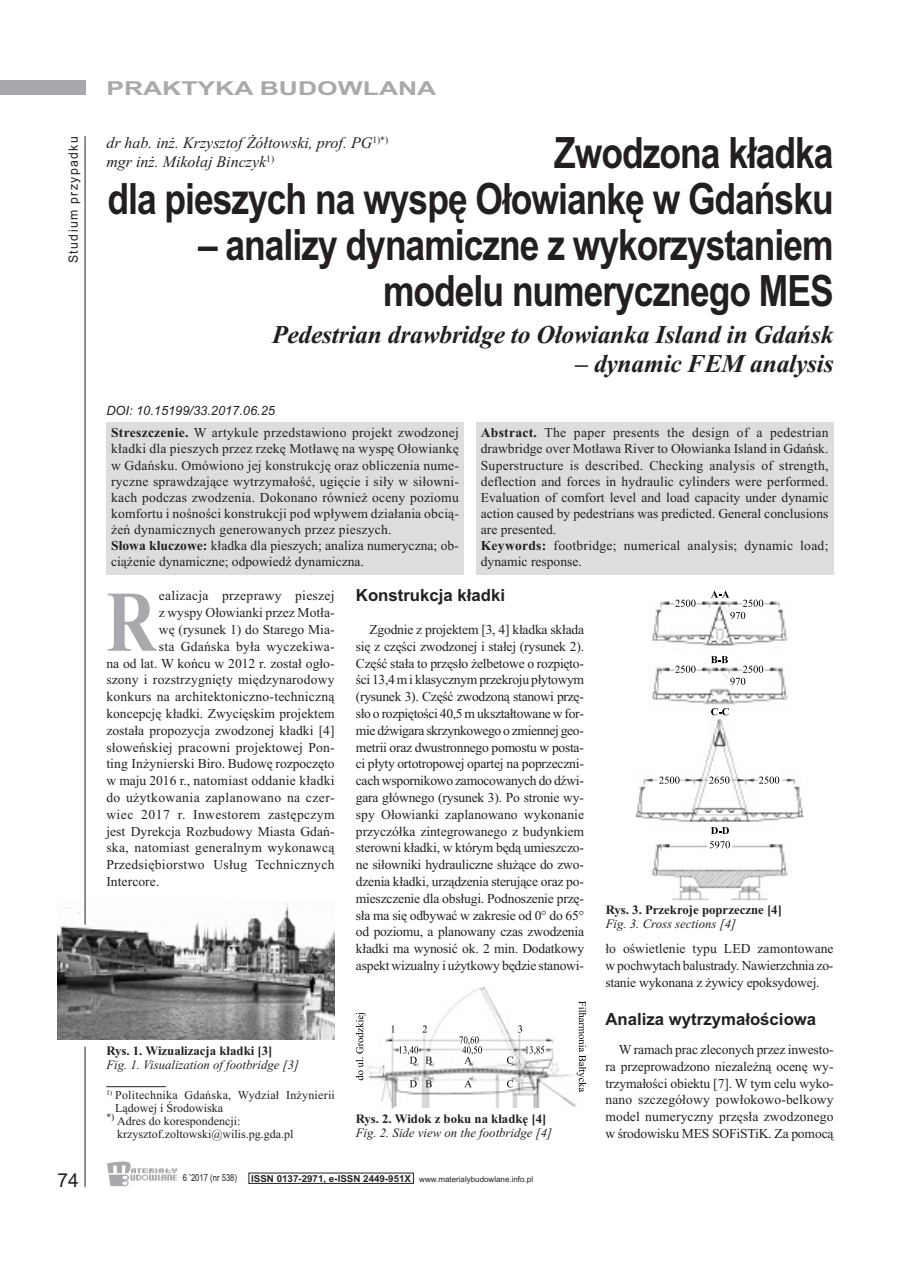
<style>
.page{position:relative;width:906px;height:1268px;background:#fff}
.page>*{position:absolute;margin:0;border:0;box-sizing:border-box;transform-origin:0 0}
.t1{font:700 86.25px "Times New Roman";color:#a8a9ad;scale:.8 1}
.t2{font:700 43.2px/46.2px "Arial";letter-spacing:-.03em;color:#231f20;text-align:right;scale:.82 1}
.t3{font:italic 700 25.65px "Times New Roman";letter-spacing:-.01em;color:#231f20}
.t4{font:700 19.2px "Arial";color:#a8a9ad;scale:1.38 1}
.t5{font:19.2px "Arial";color:#231f20}
.t6{font:700 16.8px "Arial";color:#231f20}
.t7{font:italic 16.05px/19.2px "Times New Roman";color:#231f20}
.t8{font:13.65px/16.8px "Times New Roman";letter-spacing:.01em;color:#231f20;text-align:justify}
.t9{font:13.65px "Times New Roman";letter-spacing:.03em;color:#231f20}
.t10{font:italic 12.75px "Times New Roman";color:#231f20}
.t11{font:700 12.75px "Times New Roman";color:#231f20}
.t12{font:italic 12.75px "Arial";color:#231f20}
.t13{font:12.75px "Arial";letter-spacing:.11em;color:#231f20;scale:.96 1}
.t14{font:12px "Times New Roman";color:#231f20}
.t15{font:12px "Times New Roman";letter-spacing:.02em;color:#231f20}
.t16{font:9.6px "Arial";color:#231f20;scale:.8 1}
.t17{font:7.95px "Arial";color:#231f20}
.s1{font-weight:700}
.s2{font-weight:700;font-size:9.6px}
</style>
<div class="page">
<div style="left:0;top:81px;width:85px;height:14px;background:#a8a9ad"></div>
<svg style="left:107px;top:1161px;width:70px;height:24px"></svg>
<hr style="left:106px;top:1086px;width:60px;height:1px;background:#231f20">
<div style="left:106px;top:422px;width:357px;height:152px;background:#dcdddf"></div>
<div style="left:476px;top:422px;width:357px;height:152px;background:#dcdddf"></div>
<img style="left:57px;top:901px;width:277px;height:137px">
<img style="left:355px;top:986px;width:229px;height:120px">
<svg style="left:391px;top:1025px;width:3px;height:7px"></svg>
<svg style="left:422px;top:1025px;width:5px;height:7px"></svg>
<svg style="left:518px;top:1025px;width:4px;height:7px"></svg>
<svg style="left:356px;top:1012px;width:9px;height:67px"></svg>
<svg style="left:576px;top:1000px;width:10px;height:91px"></svg>
<svg style="left:526px;top:1046px;width:18px;height:8px"></svg>
<svg style="left:399px;top:1046px;width:19px;height:17px"></svg>
<svg style="left:425px;top:1056px;width:7px;height:7px"></svg>
<svg style="left:459px;top:1036px;width:23px;height:27px"></svg>
<svg style="left:507px;top:1056px;width:6px;height:7px"></svg>
<svg style="left:410px;top:1080px;width:7px;height:7px"></svg>
<svg style="left:425px;top:1080px;width:7px;height:7px"></svg>
<svg style="left:464px;top:1079px;width:8px;height:8px"></svg>
<svg style="left:507px;top:1079px;width:6px;height:8px"></svg>
<img style="left:636px;top:597px;width:167px;height:304px">
<svg style="left:675px;top:599px;width:20px;height:7px"></svg>
<svg style="left:711px;top:708px;width:18px;height:7px"></svg>
<svg style="left:711px;top:826px;width:18px;height:7px"></svg>
<svg style="left:709px;top:776px;width:20px;height:7px"></svg>
<svg style="left:710px;top:840px;width:20px;height:8px"></svg>
<svg style="left:711px;top:590px;width:52px;height:29px"></svg>
<svg style="left:675px;top:665px;width:20px;height:7px"></svg>
<svg style="left:711px;top:656px;width:52px;height:28px"></svg>
<svg style="left:659px;top:776px;width:20px;height:7px"></svg>
<svg style="left:759px;top:776px;width:20px;height:7px"></svg>
<hr style="left:85px;top:136px;width:1px;height:788px;background:#231f20">
<hr style="left:85px;top:1046px;width:1px;height:140px;background:#231f20">
<p class="t13" style="left:66px;top:263px;width:134px;rotate:-90deg">Studium przypadku</p>
<h3 class="t5" style="left:57px;top:1168px;width:23px">74</h3>
<h3 class="t4" style="left:106px;top:77px;width:241px">PRAKTYKA BUDOWLANA</h3>
<p class="t7" style="left:106px;top:133px;width:283px">dr hab. inż. Krzysztof Żółtowski, prof. PG<sup>1)*) </sup>mgr inż. Mikołaj Binczyk<sup>1)</sup></p>
<h2 class="t2" style="left:108px;top:129px;width:887px">Zwodzona kładka<br>dla pieszych na wyspę Ołowiankę w Gdańsku</h2>
<h2 class="t2" style="left:198px;top:222px;width:776px">– analizy dynamiczne z wykorzystaniem modelu numerycznego MES</h2>
<h3 class="t3" style="left:272px;top:319px;width:563px">Pedestrian drawbridge to Ołowianka Island in Gdańsk</h3>
<h3 class="t3" style="left:575px;top:347px;width:260px">– dynamic FEM analysis</h3>
<p class="t12" style="left:106px;top:403px;width:170px">DOI: 10.15199/33.2017.06.25</p>
<p class="t8" style="left:111px;top:424px;width:349px;line-height:16.2px;text-align:left"><span class="s1">Streszczenie.</span> W artykule przedstawiono projekt zwodzonej kładki dla pieszych przez rzekę Motławę na wyspę Ołowiankę w Gdańsku. Omówiono jej konstrukcję oraz obliczenia nume&shy;ryczne sprawdzające wytrzymałość, ugięcie i siły w siłowni&shy;kach podczas zwodzenia. Dokonano również oceny poziomu komfortu i nośności konstrukcji pod wpływem działania obcią&shy;żeń dynamicznych generowanych przez pieszych.<br><span class="s1">Słowa kluczowe:</span> kładka dla pieszych; analiza numeryczna; ob&shy;ciążenie dynamiczne; odpowiedź dynamiczna.</p>
<p class="t8" style="left:481px;top:424px;width:349px;line-height:16.2px;text-align:left"><span class="s1">Abstract.</span> The paper presents the design of a pedestrian drawbridge over Motława River to Ołowianka Island in Gdańsk.<br>Superstructure is described. Checking analysis of strength, deflection and forces in hydraulic cylinders were performed.<br>Evaluation of comfort level and load capacity under dynamic action caused by pedestrians was predicted. General conclusions are presented.<br><span class="s1">Keywords:</span> footbridge; numerical analysis; dynamic load; dynamic response.</p>
<h1 class="t1" style="left:106px;top:570px;width:64px">R</h1>
<p class="t8" style="left:159px;top:587px;width:177px">ealizacja przeprawy pieszej</p>
<p class="t8" style="left:159px;top:604px;width:177px">z wyspy Ołowianki przez Motła-</p>
<p class="t8" style="left:159px;top:620px;width:177px">wę (rysunek 1) do Starego Mia-</p>
<p class="t8" style="left:159px;top:637px;width:177px">sta Gdańska była wyczekiwa-</p>
<p class="t8" style="left:106px;top:654px;width:230px">na od lat. W końcu w 2012 r. został ogło-</p>
<p class="t8" style="left:106px;top:671px;width:230px">szony i rozstrzygnięty międzynarodowy</p>
<p class="t8" style="left:106px;top:688px;width:230px">konkurs na architektoniczno-techniczną</p>
<p class="t8" style="left:106px;top:704px;width:230px">koncepcję kładki. Zwycięskim projektem</p>
<p class="t8" style="left:106px;top:721px;width:230px">została propozycja zwodzonej kładki [4]</p>
<p class="t8" style="left:106px;top:738px;width:230px">słoweńskiej pracowni projektowej Pon-</p>
<p class="t8" style="left:106px;top:755px;width:230px">ting Inżynierski Biro. Budowę rozpoczęto</p>
<p class="t8" style="left:106px;top:771px;width:230px">w maju 2016 r., natomiast oddanie kładki</p>
<p class="t9" style="left:106px;top:789px;width:230px">do użytkowania zaplanowano na czer-</p>
<p class="t8" style="left:106px;top:805px;width:230px">wiec 2017 r. Inwestorem zastępczym</p>
<p class="t8" style="left:106px;top:822px;width:230px">jest Dyrekcja Rozbudowy Miasta Gdań-</p>
<p class="t8" style="left:106px;top:839px;width:230px">ska, natomiast generalnym wykonawcą</p>
<p class="t8" style="left:106px;top:855px;width:230px">Przedsiębiorstwo Usług Technicznych</p>
<p class="t8" style="left:106px;top:872px;width:55px">Intercore.</p>
<p class="t6" style="left:356px;top:585px;width:151px">Konstrukcja kładki</p>
<p class="t8" style="left:356px;top:620px;width:230px;text-indent:14px">Zgodnie z projektem [3, 4] kładka składa się z części zwodzonej i stałej (rysunek 2).<br>Część stała to przęsło żelbetowe o rozpięto&shy;ści 13,4 m i klasycznym przekroju płytowym (rysunek 3). Część zwodzoną stanowi przę&shy;sło o rozpiętości 40,5 m ukształtowane w for&shy;mie dźwigara skrzynkowego o zmiennej geo&shy;metrii oraz dwustronnego pomostu w posta&shy;ci płyty ortotropowej opartej na poprzeczni&shy;cach wspornikowo zamocowanych do dźwi&shy;gara głównego (rysunek 3). Po stronie wy&shy;spy Ołowianki zaplanowano wykonanie przyczółka zintegrowanego z budynkiem sterowni kładki, w którym będą umieszczo&shy;ne siłowniki hydrauliczne służące do zwo&shy;dzenia kładki, urządzenia sterujące oraz po&shy;mieszczenie dla obsługi. Podnoszenie przę&shy;sła ma się odbywać w zakresie od 0° do 65° od poziomu, a planowany czas zwodzenia kładki ma wynosić ok. 2 min. Dodatkowy aspekt wizualny i użytkowy będzie stanowi-</p>
<p class="t11" style="left:106px;top:1042px;width:168px">Rys. 1. Wizualizacja kładki [3]</p>
<p class="t10" style="left:106px;top:1056px;width:194px">Fig. 1. Visualization of footbridge [3]</p>
<p class="t15" style="left:106px;top:1087px;width:230px"><sup>1)</sup> Politechnika Gdańska, Wydział Inżynierii</p>
<p class="t14" style="left:115px;top:1100px;width:109px">Lądowej i Środowiska</p>
<p class="t14" style="left:106px;top:1113px;width:136px"><sup>*)</sup> Adres do korespondencji:</p>
<p class="t14" style="left:117px;top:1126px;width:178px">krzysztof.zoltowski@wilis.pg.gda.pl</p>
<p class="t11" style="left:356px;top:1110px;width:192px">Rys. 2. Widok z boku na kładkę [4]</p>
<p class="t10" style="left:356px;top:1125px;width:198px">Fig. 2. Side view on the footbridge [4]</p>
<p class="t16" style="left:183px;top:1171px;width:69px">6 ’2017 (nr 538)</p>
<p class="t17" style="left:251px;top:1174px;width:283px"><span class="s2">ISSN 0137-2971, e-ISSN 2449-951X</span> www.materialybudowlane.info.pl</p>
<p class="t11" style="left:605px;top:901px;width:178px">Rys. 3. Przekroje poprzeczne [4]</p>
<p class="t10" style="left:605px;top:916px;width:132px">Fig. 3. Cross sections [4]</p>
<p class="t8" style="left:605px;top:939px;width:230px">ło oświetlenie typu LED zamontowane w pochwytach balustrady. Nawierzchnia zo&shy;stanie wykonana z żywicy epoksydowej.</p>
<p class="t6" style="left:605px;top:1009px;width:212px">Analiza wytrzymałościowa</p>
<p class="t8" style="left:605px;top:1040px;width:230px;text-indent:14px">W ramach prac zleconych przez inwesto&shy;ra przeprowadzono niezależną ocenę wy&shy;trzymałości obiektu [7]. W tym celu wyko&shy;nano szczegółowy powłokowo-belkowy model numeryczny przęsła zwodzonego w środowisku MES SOFiSTiK. Za pomocą</p>
</div>
